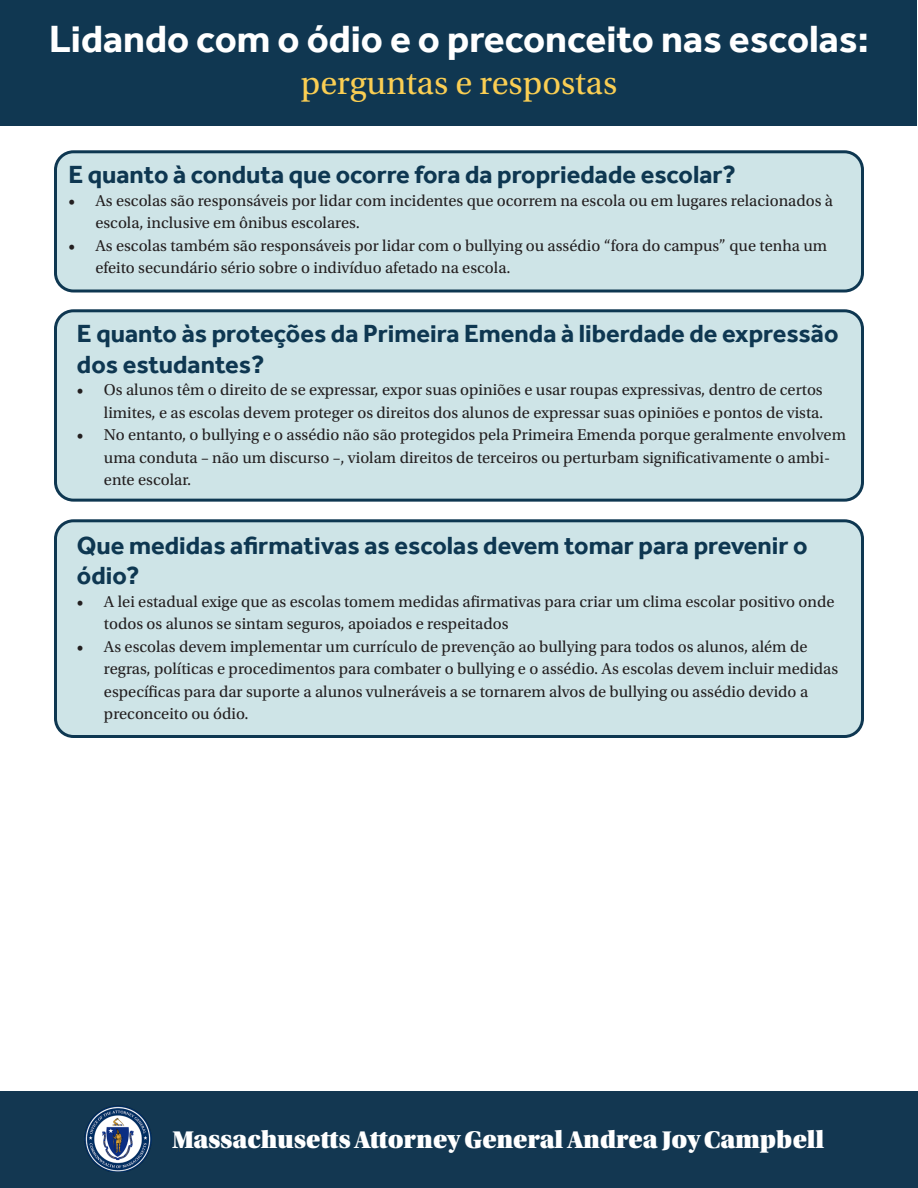
<style>
.page{position:relative;width:918px;height:1188px;background:#fff}
.page>*{position:absolute;margin:0;border:0;box-sizing:border-box;transform-origin:0 0}
.t1{font:700 39px "Effra";color:#fff}
.t2{font:34.5px "Utopia Std";color:#face53}
.t3{font:700 25.5px/30.6px "Effra";color:#0e3751}
.t4{font:25.5px "Utopia Std Black Headline";color:#fff}
.t5{font:16.5px/22.5px "Utopia Std";color:#231f20}
</style>
<div class="page">
<div style="left:0;top:1092px;width:917px;height:96px;background:#133751"></div>
<img style="left:84px;top:1105px;width:67px;height:66px">
<div style="left:56px;top:152px;width:806px;height:139px;background:#cee4e7;border-radius:18px"></div>
<div style="left:54px;top:150px;width:810px;height:143px;border:3px solid #0e3751;border-radius:18px"></div>
<div style="left:56px;top:311px;width:806px;height:189px;background:#cee4e7;border-radius:18px"></div>
<div style="left:54px;top:309px;width:810px;height:193px;border:3px solid #0e3751;border-radius:18px"></div>
<div style="left:56px;top:521px;width:806px;height:216px;background:#cee4e7;border-radius:18px"></div>
<div style="left:54px;top:519px;width:810px;height:219px;border:3px solid #0e3751;border-radius:18px"></div>
<div style="left:0;top:0;width:917px;height:126px;background:#103751"></div>
<p class="t1" style="left:49px;top:16px;width:821px">Lidando com o ódio e o preconceito nas escolas:</p>
<p class="t2" style="left:301px;top:65px;width:318px">perguntas e respostas</p>
<p class="t3" style="left:68px;top:159px;width:669px">E quanto à conduta que ocorre fora da propriedade escolar?</p>
<p class="t5" style="left:95px;top:190px;width:739px;text-indent:-27px">• As escolas são responsáveis por lidar com incidentes que ocorrem na escola ou em lugares relacionados à escola, inclusive em ônibus escolares.</p>
<p class="t5" style="left:95px;top:235px;width:733px;text-indent:-27px">• As escolas também são responsáveis por lidar com o bullying ou assédio “fora do campus” que tenha um efeito secundário sério sobre o indivíduo afetado na escola.</p>
<p class="t3" style="left:77px;top:318px;width:763px">E quanto às proteções da Primeira Emenda à liberdade de expressão dos estudantes?</p>
<p class="t5" style="left:77px;top:379px;width:748px;text-align:right">• Os alunos têm o direito de se expressar, expor suas opiniões e usar roupas expressivas, dentro de certos limites, e as escolas devem proteger os direitos dos alunos de expressar suas opiniões e pontos de vista.</p>
<p class="t5" style="left:104px;top:424px;width:744px;text-indent:-27px">• No entanto, o bullying e o assédio não são protegidos pela Primeira Emenda porque geralmente envolvem uma conduta – não um discurso –, violam direitos de terceiros ou perturbam significativamente o ambi&shy;ente escolar.</p>
<p class="t3" style="left:77px;top:530px;width:732px">Que medidas afirmativas as escolas devem tomar para prevenir o ódio?</p>
<p class="t5" style="left:104px;top:590px;width:732px;text-indent:-27px">• A lei estadual exige que as escolas tomem medidas afirmativas para criar um clima escolar positivo onde todos os alunos se sintam seguros, apoiados e respeitados</p>
<p class="t5" style="left:104px;top:635px;width:736px;text-indent:-27px">• As escolas devem implementar um currículo de prevenção ao bullying para todos os alunos, além de regras, políticas e procedimentos para combater o bullying e o assédio. As escolas devem incluir medidas específicas para dar suporte a alunos vulneráveis a se tornarem alvos de bullying ou assédio devido a preconceito ou ódio.</p>
<p class="t4" style="left:172px;top:1126px;width:653px">Massachusetts Attorney General Andrea Joy Campbell</p>
</div>
